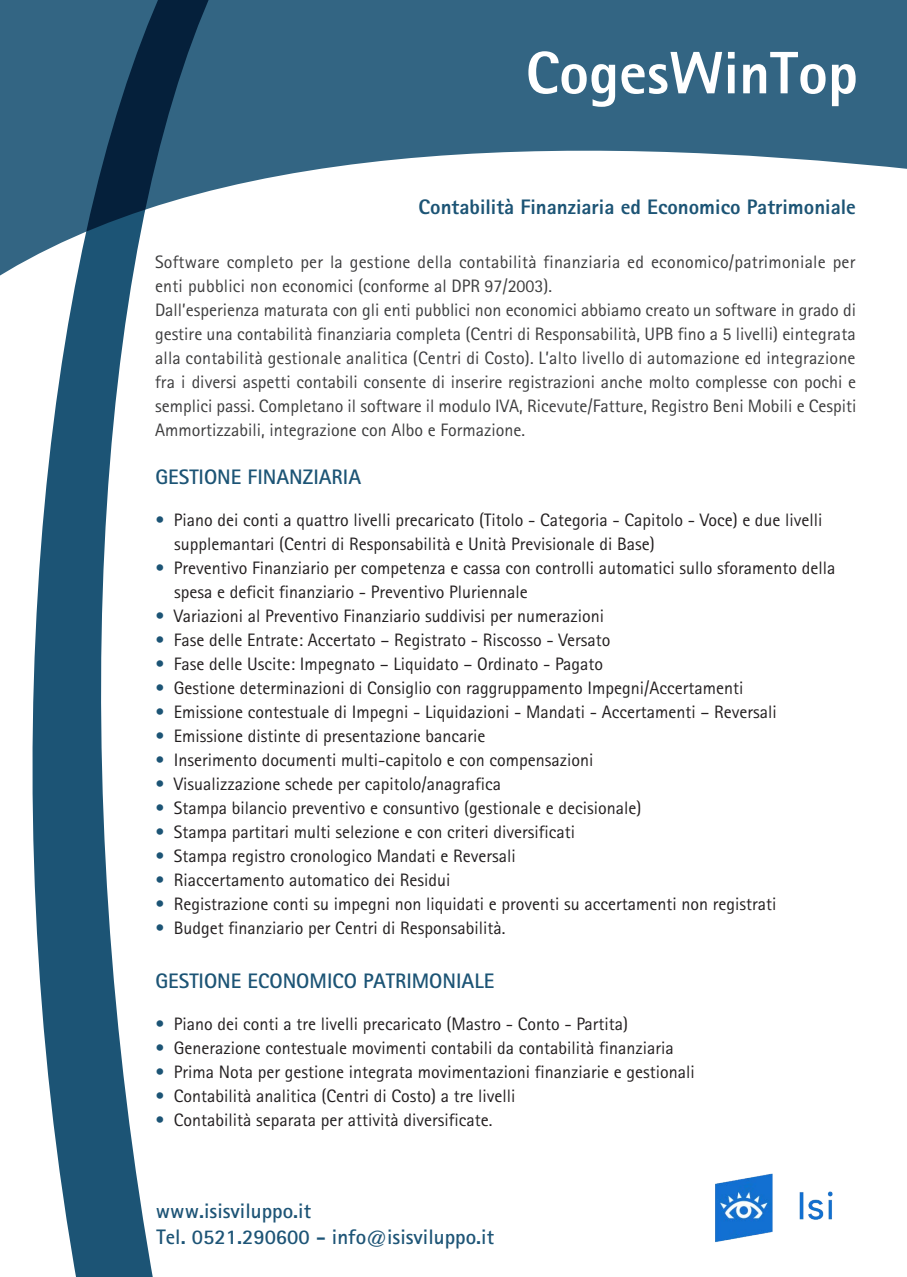
<style>
.page{position:relative;width:907px;height:1277px;background:#fff}
.page>*{position:absolute;margin:0;border:0;box-sizing:border-box;transform-origin:0 0}
.t1{font:800 60px "Rotis Sans Serif";color:#fff}
.t2{font:700 21px/25.5px "Rotis Sans Serif";color:#1d5476}
.t3{font:700 21px "Rotis Sans Serif";color:#1c5475}
.t4{font:800 21px "Rotis Sans Serif";color:#1c5475}
.t5{font:18px/24px "Rotis Sans Serif";color:#231f20}
.t6{font:18px/24px "Rotis Sans Serif";color:#3d3d3e}
.s1{color:#1c5475}
</style>
<div class="page">
<svg style="left:32px;top:284px;width:121px;height:993px;fill:#1c5475"></svg>
<svg style="left:0;top:0;width:907px;height:284px;fill:#336583"></svg>
<svg style="left:0;top:0;width:8px;height:8px"></svg>
<svg style="left:899px;top:0;width:8px;height:8px"></svg>
<img style="left:715px;top:1173px;width:118px;height:70px">
<h1 class="t1" style="left:526px;top:35px;width:334px">CogesWinTop</h1>
<p class="t4" style="left:419px;top:194px;width:439px">Contabilità Finanziaria ed Economico Patrimoniale</p>
<p class="t6" style="left:155px;top:250px;width:703px">Software completo per la gestione della contabilità finanziaria ed economico/patrimoniale per enti pubblici non economici (conforme al DPR 97/2003).<br>Dall’esperienza maturata con gli enti pubblici non economici abbiamo creato un software in grado di gestire una contabilità finanziaria completa (Centri di Responsabilità, UPB fino a 5 livelli) eintegrata alla contabilità gestionale analitica (Centri di Costo). L’alto livello di automazione ed integrazione fra i diversi aspetti contabili consente di inserire registrazioni anche molto complesse con pochi e semplici passi. Completano il software il modulo IVA, Ricevute/Fatture, Registro Beni Mobili e Cespiti Ammortizzabili, integrazione con Albo e Formazione.</p>
<p class="t3" style="left:155px;top:464px;width:207px">GESTIONE FINANZIARIA</p>
<p class="t5" style="left:174px;top:508px;width:650px;text-indent:-19px"><span class="s1">•</span> Piano dei conti a quattro livelli precaricato (Titolo - Categoria - Capitolo - Voce) e due livelli supplemantari (Centri di Responsabilità e Unità Previsionale di Base)</p>
<p class="t5" style="left:174px;top:556px;width:663px;text-indent:-19px"><span class="s1">•</span> Preventivo Finanziario per competenza e cassa con controlli automatici sullo sforamento della spesa e deficit finanziario - Preventivo Pluriennale</p>
<p class="t5" style="left:155px;top:604px;width:450px"><span class="s1">•</span> Variazioni al Preventivo Finanziario suddivisi per numerazioni</p>
<p class="t5" style="left:155px;top:628px;width:456px"><span class="s1">•</span> Fase delle Entrate: Accertato – Registrato - Riscosso - Versato</p>
<p class="t5" style="left:155px;top:652px;width:449px"><span class="s1">•</span> Fase delle Uscite: Impegnato – Liquidato – Ordinato - Pagato</p>
<p class="t5" style="left:155px;top:676px;width:589px"><span class="s1">•</span> Gestione determinazioni di Consiglio con raggruppamento Impegni/Accertamenti</p>
<p class="t5" style="left:155px;top:700px;width:623px"><span class="s1">•</span> Emissione contestuale di Impegni - Liquidazioni - Mandati - Accertamenti – Reversali</p>
<p class="t5" style="left:155px;top:724px;width:331px"><span class="s1">•</span> Emissione distinte di presentazione bancarie</p>
<p class="t5" style="left:155px;top:748px;width:439px"><span class="s1">•</span> Inserimento documenti multi-capitolo e con compensazioni</p>
<p class="t5" style="left:155px;top:772px;width:347px"><span class="s1">•</span> Visualizzazione schede per capitolo/anagrafica</p>
<p class="t5" style="left:155px;top:796px;width:487px"><span class="s1">•</span> Stampa bilancio preventivo e consuntivo (gestionale e decisionale)</p>
<p class="t5" style="left:155px;top:820px;width:421px"><span class="s1">•</span> Stampa partitari multi selezione e con criteri diversificati</p>
<p class="t5" style="left:155px;top:844px;width:362px"><span class="s1">•</span> Stampa registro cronologico Mandati e Reversali</p>
<p class="t5" style="left:155px;top:868px;width:296px"><span class="s1">•</span> Riaccertamento automatico dei Residui</p>
<p class="t5" style="left:155px;top:892px;width:622px"><span class="s1">•</span> Registrazione conti su impegni non liquidati e proventi su accertamenti non registrati</p>
<p class="t5" style="left:155px;top:916px;width:351px"><span class="s1">•</span> Budget finanziario per Centri di Responsabilità.</p>
<p class="t3" style="left:155px;top:968px;width:340px">GESTIONE ECONOMICO PATRIMONIALE</p>
<p class="t5" style="left:155px;top:1012px;width:474px"><span class="s1">•</span> Piano dei conti a tre livelli precaricato (Mastro - Conto - Partita)</p>
<p class="t5" style="left:155px;top:1036px;width:520px"><span class="s1">•</span> Generazione contestuale movimenti contabili da contabilità finanziaria</p>
<p class="t5" style="left:155px;top:1060px;width:541px"><span class="s1">•</span> Prima Nota per gestione integrata movimentazioni finanziarie e gestionali</p>
<p class="t5" style="left:155px;top:1084px;width:361px"><span class="s1">•</span> Contabilità analitica (Centri di Costo) a tre livelli</p>
<p class="t5" style="left:155px;top:1108px;width:338px"><span class="s1">•</span> Contabilità separata per attività diversificate.</p>
<p class="t2" style="left:156px;top:1198px;width:340px">www.isisviluppo.it<br>Tel. 0521.290600 - info@isisviluppo.it</p>
</div>
